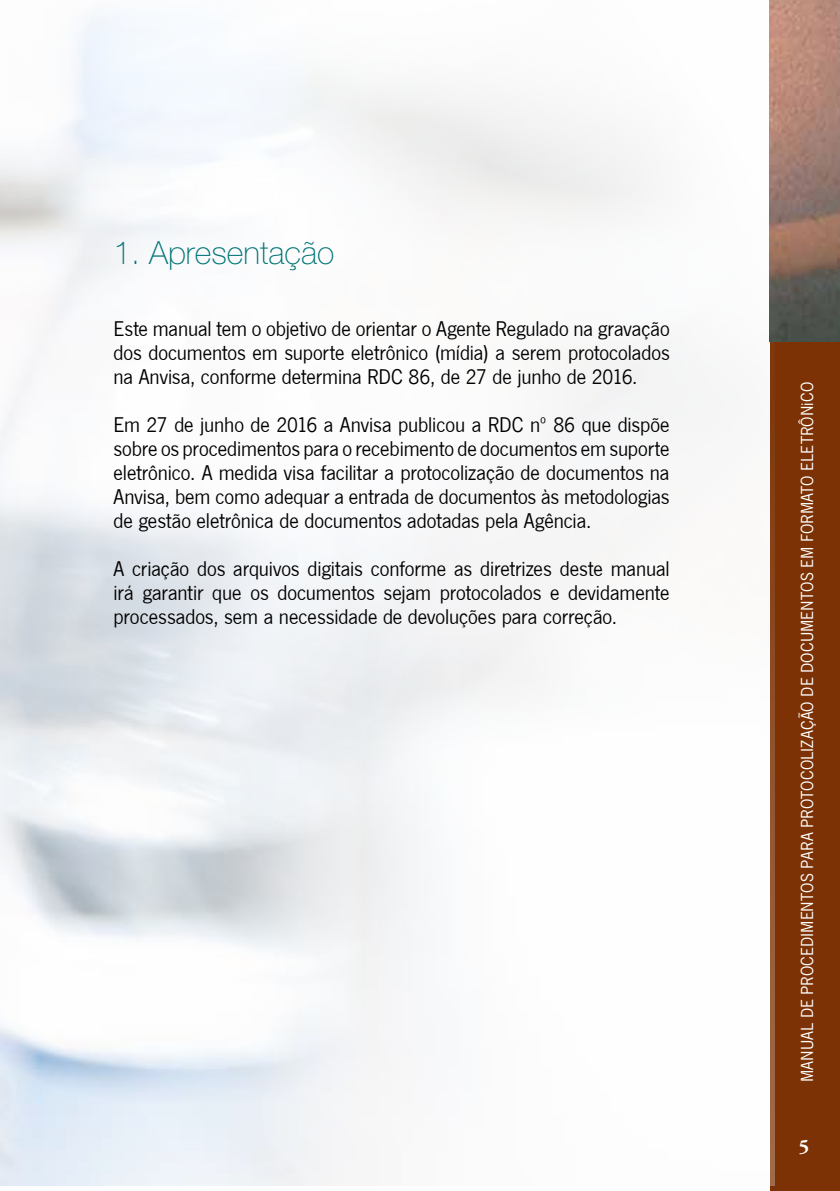
<style>
.page{position:relative;width:840px;height:1191px;background:#fff}
.page>*{position:absolute;margin:0;border:0;box-sizing:border-box;transform-origin:0 0}
.t1{font:100 32px "Helvetica Neue";color:#007475}
.t2{font:22px/24px "Newcastle";letter-spacing:-.005em;color:#000;text-align:justify}
.t3{font:700 20px "Adobe Garamond Pro";color:#fff}
.t4{font:18px "Newcastle";letter-spacing:.005em;color:#fff}
</style>
<div class="page">
<div style="left:769px;top:330px;width:70px;height:861px;background:#7c3204"></div>
<img style="left:774px;top:0;width:65px;height:341px">
<img style="left:0;top:0;width:774px;height:1185px">
<h1 class="t1" style="left:113px;top:234px;width:222px">1. Apresentação</h1>
<p class="t2" style="left:113px;top:317px;width:557px">Este manual tem o objetivo de orientar o Agente Regulado na gravação dos documentos em suporte eletrônico (mídia) a serem protocolados na Anvisa, conforme determina RDC 86, de 27 de junho de 2016.</p>
<p class="t2" style="left:113px;top:413px;width:557px">Em 27 de junho de 2016 a Anvisa publicou a RDC nº 86 que dispõe sobre os procedimentos para o recebimento de documentos em suporte eletrônico. A medida visa facilitar a protocolização de documentos na Anvisa, bem como adequar a entrada de documentos às metodologias de gestão eletrônica de documentos adotadas pela Agência.</p>
<p class="t2" style="left:113px;top:557px;width:557px">A criação dos arquivos digitais conforme as diretrizes deste manual irá garantir que os documentos sejam protocolados e devidamente processados, sem a necessidade de devoluções para correção.</p>
<p class="t4" style="left:796px;top:1082px;width:702px;rotate:-90deg">MANUAL DE PROCEDIMENTOS PARA PROTOCOLIZAÇÃO DE DOCUMENTOS EM FORMATO ELETRÔNiCO</p>
<p class="t3" style="left:798px;top:1134px;width:12px">5</p>
</div>
